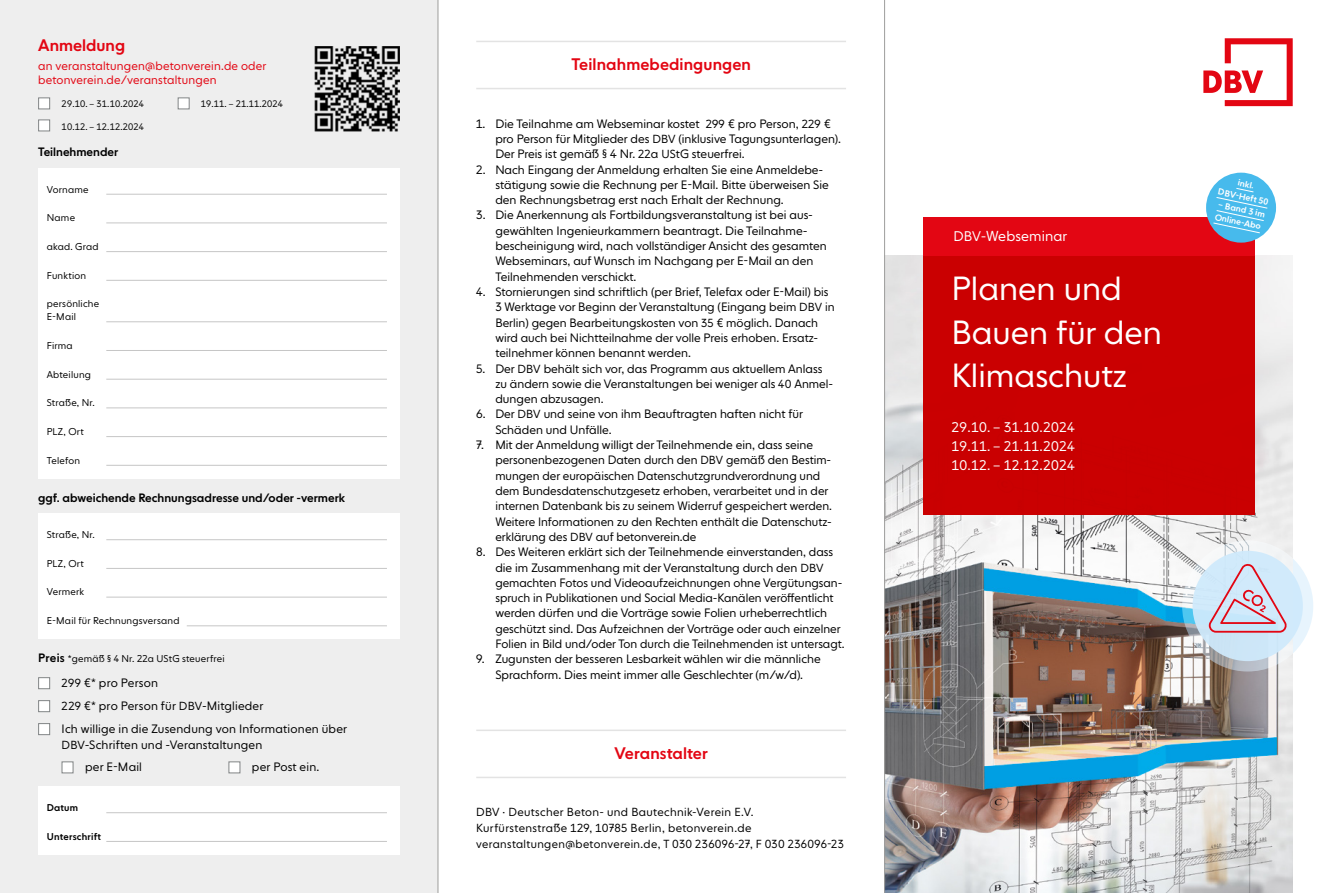
<style>
.page{position:relative;width:1331px;height:893px;background:#fff}
.page>*{position:absolute;margin:0;border:0;box-sizing:border-box;transform-origin:0 0}
.t1{font:300 33px/43.8px "NEXT";color:#fff}
.t2{font:500 16.5px "NEXT";letter-spacing:.005em;color:#e30613}
.t3{font:300 14.25px "NEXT";letter-spacing:.01em;color:#fff}
.t4{font:300 13.8px/19.2px "NEXT";letter-spacing:.02em;color:#fff;text-align:justify}
.t5{font:300 12px/15.3px "NEXT";color:#000}
.t6{font:300 12px/14.4px "NEXT";letter-spacing:.015em;color:#e30613}
.t7{font:500 12px "NEXT";color:#000}
.t8{font:300 11.55px/15.8px "NEXT";letter-spacing:.03em;color:#000}
.t9{font:300 9.75px/12.8px "NEXT";letter-spacing:.02em;color:#000}
.t10{font:500 9.75px "NEXT";letter-spacing:.025em;color:#000}
.t11{font:300 9.3px "NEXT";letter-spacing:.015em;color:#000}
.t12{font:500 8.7px/12.9px "NEXT";color:#fff;text-align:center}
.s1{font-weight:500;font-size:12px}
.s2{font-size:11.55px}
.s3{font-size:13.8px}
</style>
<div class="page">
<svg style="left:1203px;top:38px;width:90px;height:68px"></svg>
<div style="left:0;top:0;width:438px;height:893px;background:#eee"></div>
<img style="left:885px;top:255px;width:408px;height:638px">
<div style="left:923px;top:255px;width:331px;height:259px;background:#ca0001"></div>
<div style="left:923px;top:217px;width:331px;height:38px;background:#e30613"></div>
<hr style="left:476px;top:41px;width:370px;height:1px;background:#e3e3e3">
<hr style="left:476px;top:88px;width:370px;height:1px;background:#e3e3e3">
<hr style="left:476px;top:730px;width:370px;height:1px;background:#e3e3e3">
<hr style="left:476px;top:777px;width:370px;height:1px;background:#e3e3e3">
<div style="left:38px;top:168px;width:362px;height:39px;background:#fff"></div>
<hr style="left:106px;top:194px;width:281px;height:1px;background:#c6c6c6">
<div style="left:38px;top:197px;width:362px;height:39px;background:#fff"></div>
<hr style="left:106px;top:223px;width:281px;height:1px;background:#c6c6c6">
<div style="left:38px;top:226px;width:362px;height:39px;background:#fff"></div>
<hr style="left:106px;top:251px;width:281px;height:1px;background:#c6c6c6">
<div style="left:38px;top:254px;width:362px;height:40px;background:#fff"></div>
<hr style="left:106px;top:280px;width:281px;height:1px;background:#c6c6c6">
<div style="left:38px;top:283px;width:362px;height:52px;background:#fff"></div>
<hr style="left:106px;top:322px;width:281px;height:1px;background:#c6c6c6">
<div style="left:38px;top:325px;width:362px;height:39px;background:#fff"></div>
<hr style="left:106px;top:350px;width:281px;height:1px;background:#c6c6c6">
<div style="left:38px;top:353px;width:362px;height:39px;background:#fff"></div>
<hr style="left:106px;top:379px;width:281px;height:1px;background:#c6c6c6">
<div style="left:38px;top:382px;width:362px;height:39px;background:#fff"></div>
<hr style="left:106px;top:408px;width:281px;height:1px;background:#c6c6c6">
<div style="left:38px;top:411px;width:362px;height:39px;background:#fff"></div>
<hr style="left:106px;top:436px;width:281px;height:1px;background:#c6c6c6">
<div style="left:38px;top:439px;width:362px;height:40px;background:#fff"></div>
<hr style="left:106px;top:465px;width:281px;height:1px;background:#c6c6c6">
<div style="left:38px;top:514px;width:362px;height:39px;background:#fff"></div>
<hr style="left:106px;top:539px;width:281px;height:1px;background:#c6c6c6">
<div style="left:38px;top:542px;width:362px;height:40px;background:#fff"></div>
<hr style="left:106px;top:568px;width:281px;height:1px;background:#c6c6c6">
<div style="left:38px;top:571px;width:362px;height:39px;background:#fff"></div>
<hr style="left:106px;top:597px;width:281px;height:1px;background:#c6c6c6">
<div style="left:38px;top:600px;width:362px;height:39px;background:#fff"></div>
<hr style="left:187px;top:626px;width:200px;height:1px;background:#c6c6c6">
<div style="left:38px;top:787px;width:362px;height:39px;background:#fff"></div>
<hr style="left:106px;top:812px;width:281px;height:1px;background:#c6c6c6">
<div style="left:38px;top:815px;width:362px;height:40px;background:#fff"></div>
<hr style="left:106px;top:841px;width:281px;height:1px;background:#c6c6c6">
<div style="left:38px;top:98px;width:12px;height:11px;background:#fff;border:1px solid #828586"></div>
<div style="left:178px;top:98px;width:12px;height:11px;background:#fff;border:1px solid #828586"></div>
<div style="left:38px;top:120px;width:12px;height:11px;background:#fff;border:1px solid #828586"></div>
<div style="left:38px;top:677px;width:12px;height:12px;background:#fff;border:1px solid #828586"></div>
<div style="left:38px;top:700px;width:12px;height:12px;background:#fff;border:1px solid #828586"></div>
<div style="left:38px;top:723px;width:12px;height:12px;background:#fff;border:1px solid #828586"></div>
<div style="left:62px;top:761px;width:11px;height:12px;background:#fff;border:1px solid #828586"></div>
<div style="left:229px;top:761px;width:11px;height:12px;background:#fff;border:1px solid #828586"></div>
<img style="left:315px;top:46px;width:85px;height:85px">
<div style="left:1206px;top:173px;width:70px;height:70px;background:#47baec;border-radius:50%"></div>
<svg style="left:1212px;top:187px;width:56px;height:47px"></svg>
<hr style="left:438px;top:0;width:1px;height:893px;background:#9d9d9c">
<hr style="left:884px;top:0;width:1px;height:893px;background:#9d9d9c">
<svg style="left:1182px;top:540px;width:131px;height:131px"></svg>
<div style="left:1192px;top:551px;width:111px;height:110px;background:#cfeafc;border-radius:50%"></div>
<svg style="left:1209px;top:563px;width:78px;height:70px"></svg>
<h2 class="t2" style="left:38px;top:35px;width:88px">Anmeldung</h2>
<p class="t6" style="left:38px;top:58px;width:230px">an veranstaltungen@betonverein.de oder betonverein.de/veranstaltungen</p>
<p class="t11" style="left:62px;top:99px;width:84px">29.10. – 31.10.2024</p>
<p class="t11" style="left:201px;top:99px;width:84px">19.11. – 21.11.2024</p>
<p class="t11" style="left:62px;top:121px;width:84px">10.12. – 12.12.2024</p>
<p class="t7" style="left:38px;top:145px;width:82px">Teilnehmender</p>
<p class="t9" style="left:47px;top:183px;width:43px">Vorname</p>
<p class="t9" style="left:47px;top:212px;width:30px">Name</p>
<p class="t9" style="left:47px;top:240px;width:53px">akad. Grad</p>
<p class="t9" style="left:47px;top:269px;width:41px">Funktion</p>
<p class="t9" style="left:47px;top:298px;width:54px">persönliche<br>E-Mail</p>
<p class="t9" style="left:47px;top:339px;width:27px">Firma</p>
<p class="t9" style="left:47px;top:368px;width:46px">Abteilung</p>
<p class="t9" style="left:47px;top:397px;width:50px">Straße, Nr.</p>
<p class="t9" style="left:47px;top:425px;width:39px">PLZ, Ort</p>
<p class="t9" style="left:47px;top:454px;width:35px">Telefon</p>
<p class="t7" style="left:38px;top:490px;width:308px">ggf. abweichende Rechnungsadresse und/oder -vermerk</p>
<p class="t9" style="left:47px;top:528px;width:50px">Straße, Nr.</p>
<p class="t9" style="left:47px;top:557px;width:39px">PLZ, Ort</p>
<p class="t9" style="left:47px;top:586px;width:39px">Vermerk</p>
<p class="t9" style="left:47px;top:614px;width:134px">E-Mail für Rechnungsversand</p>
<p class="t9" style="left:38px;top:653px;width:188px"><span class="s1">Preis</span> *gemäß § 4 Nr. 22a UStG steuerfrei</p>
<p class="t5" style="left:62px;top:672px;width:287px;line-height:23px"><span class="s2">299</span> €* pro Person<br><span class="s2">229</span> €* pro Person für <span class="s2">DBV</span>-Mitglieder<br>Ich willige in die Zusendung von Informationen über</p>
<p class="t5" style="left:85px;top:733px;width:179px;line-height:23px;text-indent:-23px"><span class="s2">DBV</span>-Schriften und -Veranstaltungen per E-Mail</p>
<p class="t5" style="left:252px;top:760px;width:69px">per Post ein.</p>
<p class="t10" style="left:47px;top:802px;width:33px">Datum</p>
<p class="t10" style="left:47px;top:830px;width:56px">Unterschrift</p>
<h2 class="t2" style="left:571px;top:55px;width:181px">Teilnahmebedingungen</h2>
<p class="t5" style="left:495px;top:116px;width:347px;text-indent:-19px">1. Die Teilnahme am Webseminar kostet <span class="s2">299</span> € pro Person, <span class="s2">229</span> € pro Person für Mitglieder des <span class="s2">DBV</span> (inklusive Tagungsunterlagen).<br>Der Preis ist gemäß § 4 Nr. <span class="s2">22</span>a <span class="s2">US</span>tG steuerfrei.</p>
<p class="t5" style="left:495px;top:162px;width:335px;text-indent:-19px">2. Nach Eingang der Anmeldung erhalten Sie eine Anmeldebe&shy;stätigung sowie die Rechnung per E-Mail. Bitte überweisen Sie den Rechnungsbetrag erst nach Erhalt der Rechnung.</p>
<p class="t5" style="left:495px;top:208px;width:333px;text-indent:-19px">3. Die Anerkennung als Fortbildungsveranstaltung ist bei aus&shy;gewählten Ingenieurkammern beantragt. Die Teilnahme&shy;bescheinigung wird, nach vollständiger Ansicht des gesamten Webseminars, auf Wunsch im Nachgang per E-Mail an den Teilnehmenden verschickt.</p>
<p class="t5" style="left:495px;top:284px;width:341px;text-indent:-19px">4. Stornierungen sind schriftlich (per Brief, Telefax oder E-Mail) bis 3 Werktage vor Beginn der Veranstaltung (Eingang beim <span class="s2">DBV</span> in Berlin) gegen Bearbeitungskosten von <span class="s2">35</span> € möglich. Danach wird auch bei Nichtteilnahme der volle Preis erhoben. Ersatz&shy;teilnehmer können benannt werden.</p>
<p class="t5" style="left:495px;top:361px;width:339px;text-indent:-19px">5. Der <span class="s2">DBV</span> behält sich vor, das Programm aus aktuellem Anlass zu ändern sowie die Veranstaltungen bei weniger als <span class="s2">40</span> Anmel&shy;dungen abzusagen.</p>
<p class="t5" style="left:495px;top:407px;width:309px;text-indent:-19px">6. Der <span class="s2">DBV</span> und seine von ihm Beauftragten haften nicht für<br>Schäden und Unfälle.</p>
<p class="t5" style="left:495px;top:437px;width:338px;text-indent:-19px">7. Mit der Anmeldung willigt der Teilnehmende ein, dass seine personenbezogenen Daten durch den <span class="s2">DBV</span> gemäß den Bestim&shy;mungen der europäischen Datenschutzgrundverordnung und dem Bundesdatenschutzgesetz erhoben, verarbeitet und in der internen Datenbank bis zu seinem Widerruf gespeichert werden.<br>Weitere Informationen zu den Rechten enthält die Datenschutz&shy;erklärung des <span class="s2">DBV</span> auf betonverein.de</p>
<p class="t5" style="left:495px;top:545px;width:351px;text-indent:-19px">8. Des Weiteren erklärt sich der Teilnehmende einverstanden, dass die im Zusammenhang mit der Veranstaltung durch den <span class="s2">DBV </span>gemachten Fotos und Videoaufzeichnungen ohne Vergütungsan&shy;spruch in Publikationen und Social Media-Kanälen veröffentlicht werden dürfen und die Vorträge sowie Folien urheberrechtlich geschützt sind. Das Aufzeichnen der Vorträge oder auch einzelner Folien in Bild und/oder Ton durch die Teilnehmenden ist untersagt.</p>
<p class="t5" style="left:476px;top:652px;width:346px;text-align:center">9. Zugunsten der besseren Lesbarkeit wählen wir die männliche<br>Sprachform. Dies meint immer alle Geschlechter (m/w/d).</p>
<h2 class="t2" style="left:614px;top:743px;width:95px">Veranstalter</h2>
<p class="t8" style="left:476px;top:805px;width:369px">DBV · Deutscher Beton- und Bautechnik-Verein E.V.<br>Kurfürstenstraße 129, 10785 Berlin, betonverein.de veranstaltungen@betonverein.de, T 030 236096-27, F 030 236096-23</p>
<p class="t3" style="left:953px;top:228px;width:115px"><span class="s3">DBV</span>-Webseminar</p>
<h1 class="t1" style="left:951px;top:267px;width:212px">Planen und<br>Bauen für den<br>Klimaschutz</h1>
<p class="t4" style="left:951px;top:417px;width:125px">29.10. – 31.10.2024<br>19.11. – 21.11.2024<br>10.12. – 12.12.2024</p>
<p class="t12" style="left:1222px;top:172px;width:53px;rotate:12deg">inkl.<br>DBV-Heft 50</p>
<p class="t12" style="left:1219px;top:198px;width:50px;text-align:left;rotate:12deg">– Band 3 im<br>Online-Abo</p>
</div>
